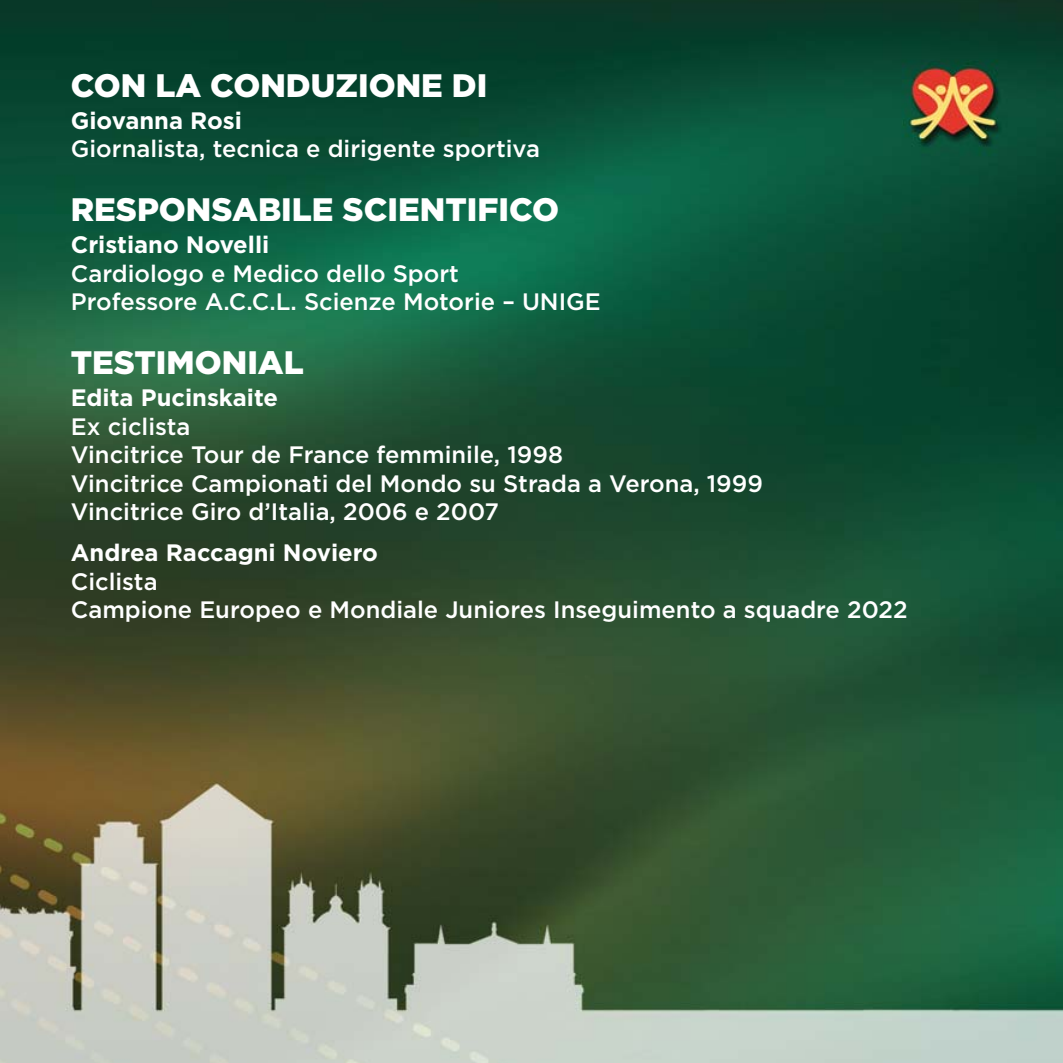
<style>
.page{position:relative;width:1063px;height:1063px;background:#fff}
.page>*{position:absolute;margin:0;border:0;box-sizing:border-box;transform-origin:0 0}
.t1{font:900 32.5px "Gotham";color:#fff}
.t2{font:500 23.75px/28.5px "Gotham";color:#fff}
.t3{font:700 23.75px "Gotham";color:#fff}
</style>
<div class="page">
<img style="left:0;top:0;width:1063px;height:1063px">
<h1 class="t1" style="left:71px;top:73px;width:418px">CON LA CONDUZIONE DI</h1>
<p class="t3" style="left:71px;top:111px;width:173px">Giovanna Rosi</p>
<p class="t2" style="left:71px;top:136px;width:471px">Giornalista, tecnica e dirigente sportiva</p>
<h1 class="t1" style="left:71px;top:198px;width:490px">RESPONSABILE SCIENTIFICO</h1>
<p class="t3" style="left:71px;top:235px;width:200px">Cristiano Novelli</p>
<p class="t2" style="left:71px;top:261px;width:531px">Cardiologo e Medico dello Sport<br>Professore A.C.C.L. Scienze Motorie – UNIGE</p>
<h1 class="t1" style="left:71px;top:351px;width:234px">TESTIMONIAL</h1>
<p class="t3" style="left:71px;top:388px;width:209px">Edita Pucinskaite</p>
<p class="t2" style="left:71px;top:414px;width:694px">Ex ciclista<br>Vincitrice Tour de France femminile, 1998<br>Vincitrice Campionati del Mondo su Strada a Verona, 1999<br>Vincitrice Giro d’Italia, 2006 e 2007</p>
<p class="t3" style="left:71px;top:543px;width:309px">Andrea Raccagni Noviero</p>
<p class="t2" style="left:71px;top:569px;width:838px">Ciclista<br>Campione Europeo e Mondiale Juniores Inseguimento a squadre 2022</p>
</div>
